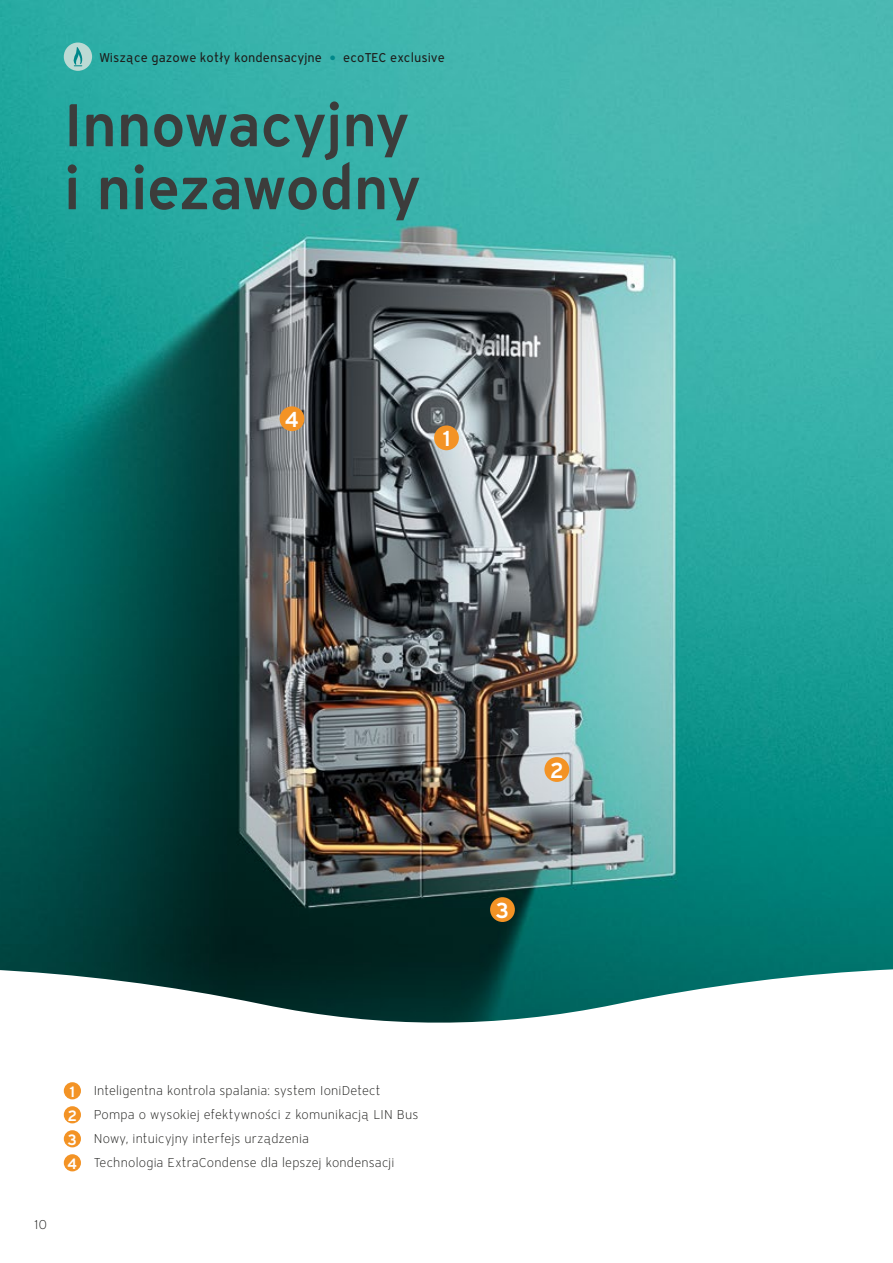
<style>
.page{position:relative;width:893px;height:1263px;background:#fff}
.page>*{position:absolute;margin:0;border:0;box-sizing:border-box;transform-origin:0 0}
.t1{font:600 60px/63px "Vaillant 16";letter-spacing:-.015em;color:#3c3c3b}
.t2{font:600 21.6px "Vaillant 16";color:#fff}
.t3{font:600 15px "Vaillant 16";color:#fff}
.Fließtext{font:300 12.75px "Vaillant 16";letter-spacing:.01em;color:#1d1d1b}
.t4{font:12.75px "Vaillant 16";color:#1d1d1b}
.tekst{font:300 12.75px "Vaillant 16";color:#1d1d1b}
.s1{color:#00888a}
</style>
<div class="page">
<img style="left:0;top:0;width:893px;height:969px">
<svg style="left:0;top:969px;width:893px;height:203px"></svg>
<div style="left:434px;top:425px;width:25px;height:25px;background:#f39325;border-radius:50%"></div>
<div style="left:544px;top:757px;width:25px;height:25px;background:#f39325;border-radius:50%"></div>
<div style="left:490px;top:897px;width:25px;height:25px;background:#f39325;border-radius:50%"></div>
<div style="left:280px;top:406px;width:24px;height:25px;background:#f39325;border-radius:50%"></div>
<div style="left:64px;top:1082px;width:17px;height:17px;background:#f39325;border-radius:50%"></div>
<div style="left:64px;top:1106px;width:17px;height:17px;background:#f39325;border-radius:50%"></div>
<div style="left:64px;top:1130px;width:17px;height:17px;background:#f39325;border-radius:50%"></div>
<div style="left:64px;top:1154px;width:17px;height:17px;background:#f39325;border-radius:50%"></div>
<div style="left:64px;top:43px;width:28px;height:28px;background:#bcdad4;border-radius:50%"></div>
<svg style="left:73px;top:47px;width:10px;height:19px"></svg>
<p class="t4" style="left:99px;top:49px;width:347px">Wiszące gazowe kotły kondensacyjne <span class="s1">⬤</span> ecoTEC exclusive</p>
<p class="t1" style="left:64px;top:92px;width:359px">Innowacyjny i niezawodny</p>
<p class="t2" style="left:285px;top:405px;width:16px">4</p>
<p class="t2" style="left:442px;top:424px;width:10px">1</p>
<p class="tekst" style="left:34px;top:1216px;width:15px">10</p>
<p class="t3" style="left:69px;top:1081px;width:8px">1</p>
<p class="Fließtext" style="left:94px;top:1082px;width:289px">Inteligentna kontrola spalania: system IoniDetect</p>
<p class="t3" style="left:67px;top:1105px;width:11px">2</p>
<p class="Fließtext" style="left:94px;top:1106px;width:326px">Pompa o wysokiej efektywności z komunikacją LIN Bus</p>
<p class="t3" style="left:68px;top:1129px;width:11px">3</p>
<p class="Fließtext" style="left:94px;top:1130px;width:217px">Nowy, intuicyjny interfejs urządzenia</p>
<p class="t3" style="left:67px;top:1153px;width:12px">4</p>
<p class="Fließtext" style="left:94px;top:1154px;width:302px">Technologia ExtraCondense dla lepszej kondensacji</p>
<p class="t2" style="left:550px;top:756px;width:16px">2</p>
<p class="t2" style="left:495px;top:896px;width:15px">3</p>
</div>
